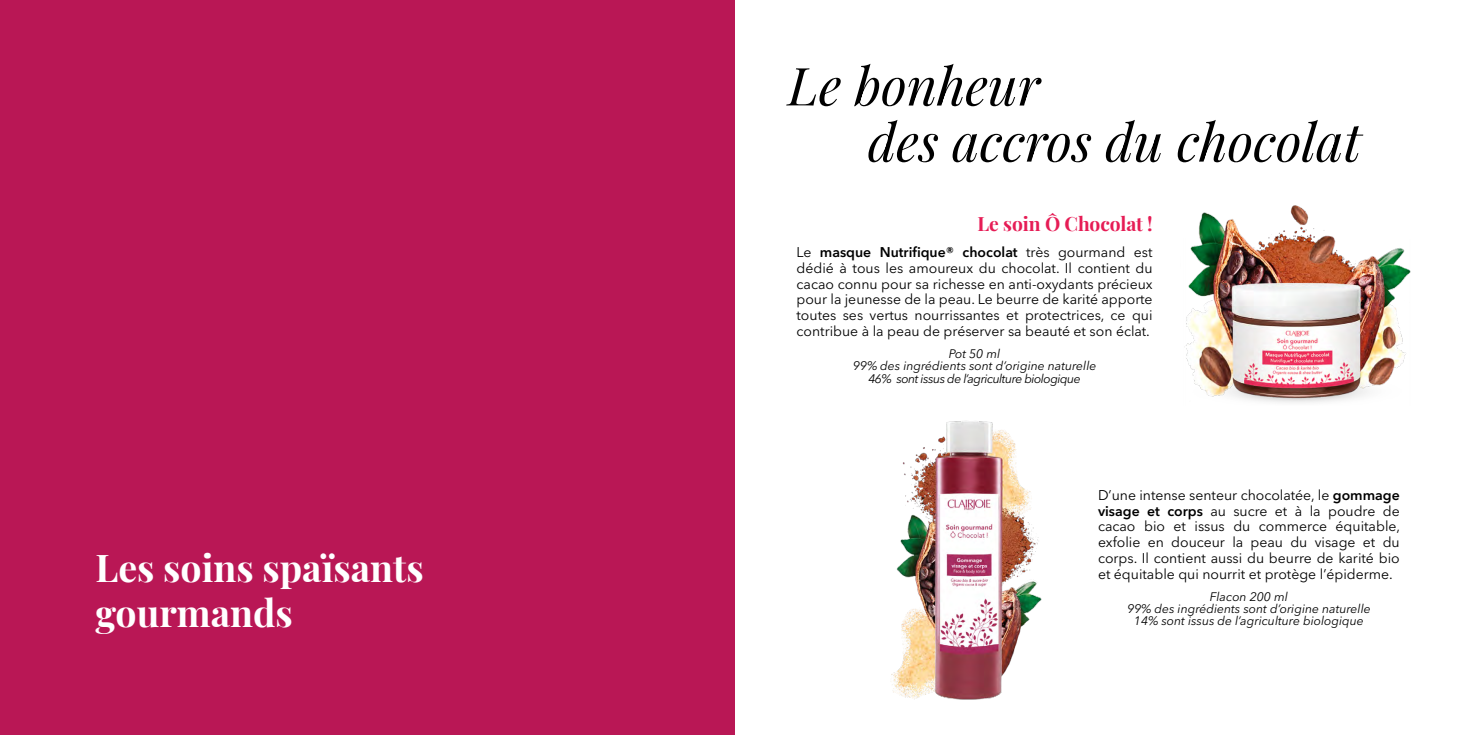
<style>
.page{position:relative;width:1469px;height:735px;background:#fff}
.page>*{position:absolute;margin:0;border:0;box-sizing:border-box;transform-origin:0 0}
.t1{font:italic 52.5px "Playfair Display";color:#000}
.t2{font:37.45px "Playfair Display";color:#fff}
.t3{font:19.25px "Playfair Display";letter-spacing:-.005em;color:#e61c55}
.t4{font:14px/15.8px "Avenir Next LT Pro";color:#000;text-align:justify}
.t5{font:italic 12.25px/12.2px "Avenir Next LT Pro";color:#000;text-align:center}
.t6{font:italic 12.25px "Avenir Next LT Pro";letter-spacing:-.04em;color:#000}
.s1{font-weight:600}
</style>
<div class="page">
<div style="left:0;top:0;width:734px;height:734px;background:#b91755"></div>
<img style="left:891px;top:421px;width:151px;height:279px">
<img style="left:1186px;top:205px;width:225px;height:198px">
<p class="t2" style="left:95px;top:538px;width:329px">Les soins spaïsants</p>
<p class="t2" style="left:95px;top:583px;width:199px">gourmands</p>
<p class="t1" style="left:788px;top:45px;width:253px">Le bonheur</p>
<p class="t1" style="left:867px;top:101px;width:495px">des accros du chocolat</p>
<p class="t3" style="left:977px;top:208px;width:177px">Le soin Ô Chocolat !</p>
<p class="t4" style="left:796px;top:244px;width:357px">Le <span class="s1">masque Nutrifique® chocolat</span> très gourmand est dédié à tous les amoureux du chocolat. Il contient du cacao connu pour sa richesse en anti-oxydants précieux pour la jeunesse de la peau. Le beurre de karité apporte toutes ses vertus nourrissantes et protectrices, ce qui contribue à la peau de préserver sa beauté et son éclat.</p>
<p class="t5" style="left:948px;top:347px;width:53px">Pot 50 ml</p>
<p class="t5" style="left:852px;top:360px;width:245px">99% des ingrédients sont d’origine naturelle</p>
<p class="t6" style="left:868px;top:371px;width:214px">46% sont issus de l’agriculture biologique</p>
<p class="t4" style="left:1098px;top:486px;width:304px">D’une intense senteur chocolatée, le <span class="s1">gommage visage et corps</span> au sucre et à la poudre de cacao bio et issus du commerce équitable, exfolie en douceur la peau du visage et du corps. Il contient aussi du beurre de karité bio et équitable qui nourrit et protège l’épiderme.</p>
<p class="t5" style="left:1209px;top:590px;width:80px">Flacon 200 ml</p>
<p class="t5" style="left:1127px;top:602px;width:245px">99% des ingrédients sont d’origine naturelle<br>14% sont issus de l’agriculture biologique</p>
</div>
